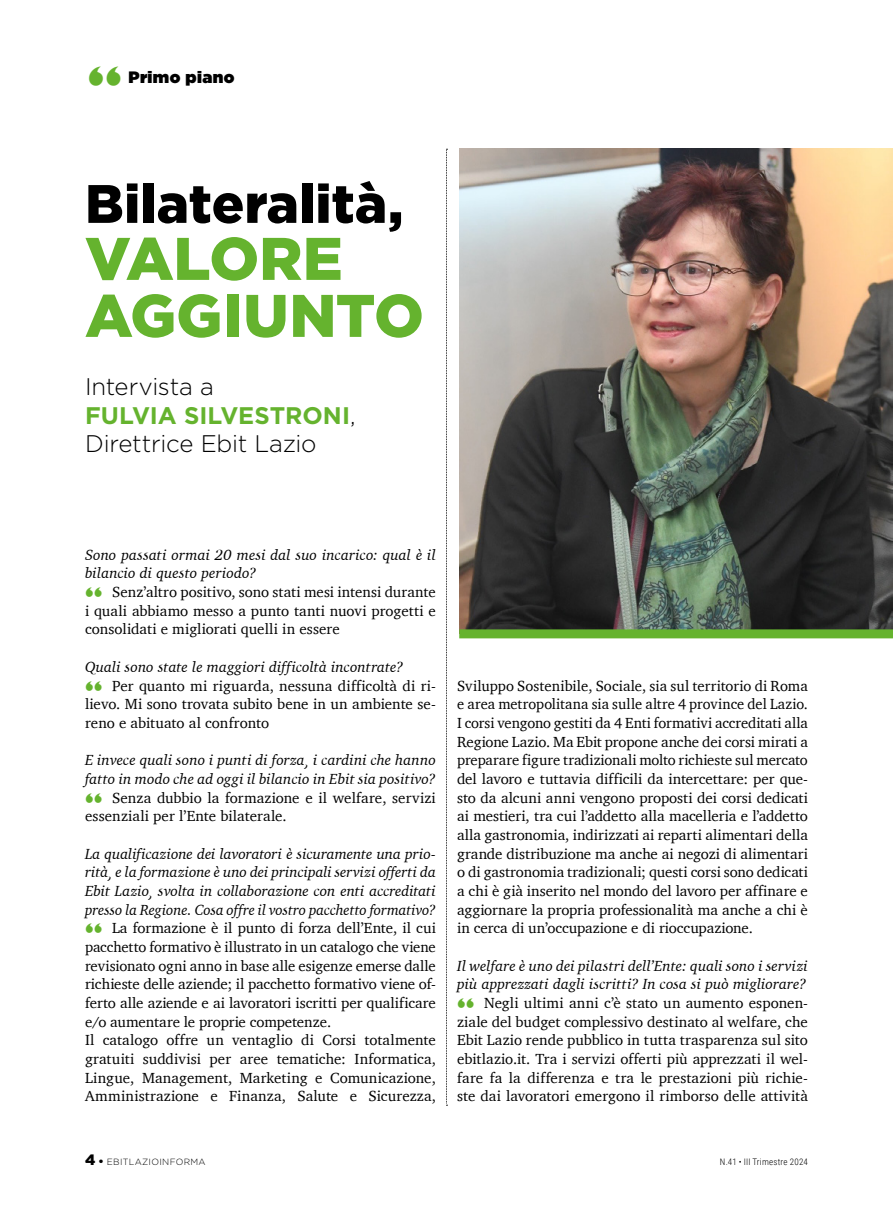
<style>
.page{position:relative;width:893px;height:1212px;background:#fff}
.page>*{position:absolute;margin:0;border:0;box-sizing:border-box;transform-origin:0 0}
.titolo_soottotitolo{font:900 60px/57px "Gotham";color:#65b32e}
.titolo_soottotitolo-2{font:900 54px "Gotham";color:#000}
.rubrica{font:800 42px "Gill Sans";color:#65b32e}
.sottotitolo{font:300 24px/28.5px "Gotham";letter-spacing:-.01em;color:#000}
.rubrica-2{font:900 16.5px "Gotham";letter-spacing:.025em;color:#000}
.testo{font:15px/18.6px "Charter";letter-spacing:.005em;color:#000;text-align:justify}
.testo-2{font:italic 15px/18.8px "Charter";letter-spacing:.005em;color:#000}
.t1{font:300 9px "Roboto Condensed";letter-spacing:.025em;color:#000}
.t2{font:300 9px "Gotham";letter-spacing:.035em;color:#000}
.s1{font-weight:700;color:#65b32e}
.s2{font-family:"Gill Sans";font-weight:800;font-size:21px;color:#65b32e}
.s3{font-weight:900;font-size:15px}
.s4{font-weight:900;font-size:10.5px}
</style>
<div class="page">
<svg style="left:446px;top:149px;width:1px;height:957px"></svg>
<img style="left:459px;top:149px;width:434px;height:480px">
<div style="left:459px;top:629px;width:434px;height:9px;background:#65b32e"></div>
<p class="rubrica" style="left:88px;top:50px;width:36px">“</p>
<p class="rubrica-2" style="left:129px;top:65px;width:108px">Primo piano</p>
<p class="titolo_soottotitolo-2" style="left:85px;top:167px;width:320px">Bilateralità,</p>
<p class="titolo_soottotitolo" style="left:85px;top:229px;width:340px">VALORE<br>AGGIUNTO</p>
<p class="sottotitolo" style="left:85px;top:372px;width:272px">Intervista a<br><span class="s1">FULVIA SILVESTRONI</span>,<br>Direttrice Ebit Lazio</p>
<p class="testo-2" style="left:85px;top:545px;width:352px">Sono passati ormai 20 mesi dal suo incarico: qual è il bilancio di questo periodo?</p>
<p class="testo" style="left:85px;top:582px;width:352px"><span class="s2">“</span> Senz’altro positivo, sono stati mesi intensi durante i quali abbiamo messo a punto tanti nuovi progetti e consolidati e migliorati quelli in essere</p>
<p class="testo-2" style="left:85px;top:657px;width:320px">Quali sono state le maggiori difficoltà incontrate?</p>
<p class="testo" style="left:85px;top:676px;width:352px"><span class="s2">“</span> Per quanto mi riguarda, nessuna difficoltà di ri&shy;lievo. Mi sono trovata subito bene in un ambiente se&shy;reno e abituato al confronto</p>
<p class="testo-2" style="left:85px;top:751px;width:352px">E invece quali sono i punti di forza, i cardini che hanno fatto in modo che ad oggi il bilancio in Ebit sia positivo?</p>
<p class="testo" style="left:85px;top:788px;width:352px"><span class="s2">“</span> Senza dubbio la formazione e il welfare, servizi essenziali per l’Ente bilaterale.</p>
<p class="testo-2" style="left:85px;top:844px;width:352px;text-align:justify">La qualificazione dei lavoratori è sicuramente una prio&shy;rità, e la formazione è uno dei principali servizi offerti da Ebit Lazio, svolta in collaborazione con enti accreditati presso la Regione. Cosa offre il vostro pacchetto formativo?</p>
<p class="testo" style="left:85px;top:919px;width:352px"><span class="s2">“</span> La formazione è il punto di forza dell’Ente, il cui pacchetto formativo è illustrato in un catalogo che viene revisionato ogni anno in base alle esigenze emerse dalle richieste delle aziende; il pacchetto formativo viene of&shy;ferto alle aziende e ai lavoratori iscritti per qualificare e/o aumentare le proprie competenze.</p>
<p class="testo" style="left:85px;top:1031px;width:352px">Il catalogo offre un ventaglio di Corsi totalmente gratuiti suddivisi per aree tematiche: Informatica, Lingue, Management, Marketing e Comunicazione, Amministrazione e Finanza, Salute e Sicurezza,</p>
<p class="testo" style="left:457px;top:676px;width:352px">Sviluppo Sostenibile, Sociale, sia sul territorio di Roma e area metropolitana sia sulle altre 4 province del Lazio.</p>
<p class="testo" style="left:457px;top:713px;width:352px">I corsi vengono gestiti da 4 Enti formativi accreditati alla Regione Lazio. Ma Ebit propone anche dei corsi mirati a preparare figure tradizionali molto richieste sul mercato del lavoro e tuttavia difficili da intercettare: per que&shy;sto da alcuni anni vengono proposti dei corsi dedicati ai mestieri, tra cui l’addetto alla macelleria e l’addetto alla gastronomia, indirizzati ai reparti alimentari della grande distribuzione ma anche ai negozi di alimentari o di gastronomia tradizionali; questi corsi sono dedicati a chi è già inserito nel mondo del lavoro per affinare e aggiornare la propria professionalità ma anche a chi è in cerca di un’occupazione e di rioccupazione.</p>
<p class="testo-2" style="left:457px;top:956px;width:352px">Il welfare è uno dei pilastri dell’Ente: quali sono i servizi più apprezzati dagli iscritti? In cosa si può migliorare?</p>
<p class="testo" style="left:457px;top:993px;width:352px"><span class="s2">“</span> Negli ultimi anni c’è stato un aumento esponen&shy;ziale del budget complessivo destinato al welfare, che Ebit Lazio rende pubblico in tutta trasparenza sul sito ebitlazio.it. Tra i servizi offerti più apprezzati il wel&shy;fare fa la differenza e tra le prestazioni più richie&shy;ste dai lavoratori emergono il rimborso delle attività</p>
<p class="t2" style="left:85px;top:1156px;width:122px"><span class="s3">4</span> <span class="s4">•</span> EBITLAZIOINFORMA</p>
<p class="t1" style="left:720px;top:1155px;width:90px">N.41 • III Trimestre 2024</p>
</div>
